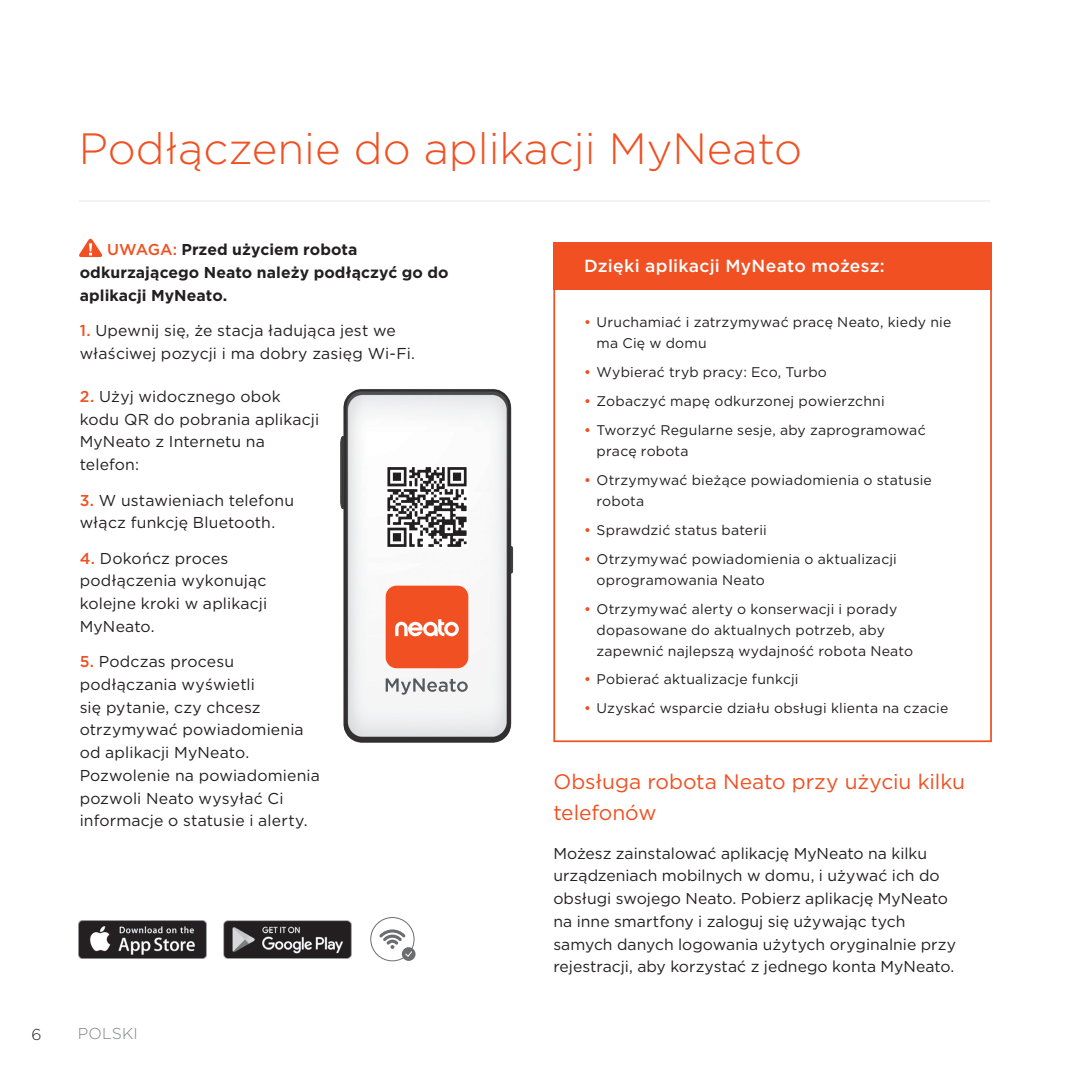
<style>
.page{position:relative;width:1071px;height:1071px;background:#fff}
.page>*{position:absolute;margin:0;border:0;box-sizing:border-box;transform-origin:0 0}
.t1{font:300 43.75px "Gotham";color:#f05022}
.t2{font:21px/31.5px "Gotham";letter-spacing:-.005em;color:#f05022}
.t3{font:500 17.5px "Gotham";letter-spacing:.015em;color:#fff}
.t4{font:15.75px/22.8px "Gotham";letter-spacing:.005em;color:#231f20}
.t5{font:700 15.75px/22.8px "Gotham";letter-spacing:.005em;color:#231f20}
.t6{font:300 15.75px "Gotham";letter-spacing:.01em;color:#808285}
.t7{font:300 15.75px "Gotham";color:#231f20}
.t8{font:14px/21px "Gotham";letter-spacing:.015em;color:#231f20}
.s1{font-weight:500;color:#f05022}
</style>
<div class="page">
<div style="left:370px;top:917px;width:45px;height:44px;border:1px solid #6c6d70;border-radius:50%"></div>
<div style="left:402px;top:947px;width:14px;height:14px;background:#6c6d70;border-radius:50%"></div>
<svg style="left:379px;top:929px;width:34px;height:29px"></svg>
<img style="left:79px;top:920px;width:127px;height:38px">
<img style="left:224px;top:920px;width:127px;height:38px">
<img style="left:340px;top:389px;width:174px;height:354px">
<img style="left:386px;top:466px;width:82px;height:82px">
<div style="left:386px;top:586px;width:82px;height:82px;background:#f05022;border-radius:11px"></div>
<svg style="left:395px;top:619px;width:64px;height:17px"></svg>
<svg style="left:386px;top:678px;width:82px;height:17px"></svg>
<hr style="left:79px;top:201px;width:911px;height:1px;background:#e6e7e9">
<div style="left:553px;top:243px;width:439px;height:47px;background:#f05022"></div>
<svg style="left:79px;top:238px;width:24px;height:19px"></svg>
<h1 class="t1" style="left:79px;top:120px;width:725px">Podłączenie do aplikacji MyNeato</h1>
<p class="t5" style="left:80px;top:238px;width:371px;text-indent:27px"><span class="s1">UWAGA:</span> Przed użyciem robota odkurzającego Neato należy podłączyć go do aplikacji MyNeato.</p>
<p class="t4" style="left:80px;top:319px;width:337px"><span class="s1">1.</span> Upewnij się, że stacja ładująca jest we właściwej pozycji i ma dobry zasięg Wi-Fi.</p>
<p class="t4" style="left:80px;top:385px;width:241px"><span class="s1">2.</span> Użyj widocznego obok kodu QR do pobrania aplikacji<br>MyNeato z Internetu na telefon:</p>
<p class="t4" style="left:80px;top:488px;width:216px"><span class="s1">3.</span> W ustawieniach telefonu włącz funkcję Bluetooth.</p>
<p class="t4" style="left:80px;top:546px;width:189px"><span class="s1">4.</span> Dokończ proces podłączenia wykonując kolejne kroki w aplikacji<br>MyNeato.</p>
<p class="t4" style="left:80px;top:650px;width:242px"><span class="s1">5.</span> Podczas procesu podłączania wyświetli<br>się pytanie, czy chcesz otrzymywać powiadomienia od aplikacji MyNeato.<br>Pozwolenie na powiadomienia pozwoli Neato wysyłać Ci informacje o statusie i alerty.</p>
<p class="t7" style="left:32px;top:1024px;width:12px">6</p>
<p class="t6" style="left:78px;top:1024px;width:62px">POLSKI</p>
<p class="t3" style="left:584px;top:254px;width:302px">Dzięki aplikacji MyNeato możesz:</p>
<p class="t8" style="left:597px;top:312px;width:356px;text-indent:-13px"><span class="s1">•</span> Uruchamiać i zatrzymywać pracę Neato, kiedy nie ma Cię w domu</p>
<p class="t8" style="left:584px;top:362px;width:244px"><span class="s1">•</span> Wybierać tryb pracy: Eco, Turbo</p>
<p class="t8" style="left:584px;top:390px;width:302px"><span class="s1">•</span> Zobaczyć mapę odkurzonej powierzchni</p>
<p class="t8" style="left:597px;top:419px;width:331px;text-indent:-13px"><span class="s1">•</span> Tworzyć Regularne sesje, aby zaprogramować pracę robota</p>
<p class="t8" style="left:597px;top:469px;width:337px;text-indent:-13px"><span class="s1">•</span> Otrzymywać bieżące powiadomienia o statusie robota</p>
<p class="t8" style="left:584px;top:519px;width:184px"><span class="s1">•</span> Sprawdzić status baterii</p>
<p class="t8" style="left:597px;top:548px;width:302px;text-indent:-13px"><span class="s1">•</span> Otrzymywać powiadomienia o aktualizacji oprogramowania Neato</p>
<p class="t8" style="left:597px;top:598px;width:318px;text-indent:-13px"><span class="s1">•</span> Otrzymywać alerty o konserwacji i porady dopasowane do aktualnych potrzeb, aby zapewnić najlepszą wydajność robota Neato</p>
<p class="t8" style="left:584px;top:669px;width:216px"><span class="s1">•</span> Pobierać aktualizacje funkcji</p>
<p class="t8" style="left:584px;top:698px;width:366px"><span class="s1">•</span> Uzyskać wsparcie działu obsługi klienta na czacie</p>
<h2 class="t2" style="left:553px;top:765px;width:413px">Obsługa robota Neato przy użyciu kilku telefonów</h2>
<p class="t4" style="left:553px;top:841px;width:404px">Możesz zainstalować aplikację MyNeato na kilku urządzeniach mobilnych w domu, i używać ich do obsługi swojego Neato. Pobierz aplikację MyNeato na inne smartfony i zaloguj się używając tych samych danych logowania użytych oryginalnie przy rejestracji, aby korzystać z jednego konta MyNeato.</p>
</div>
